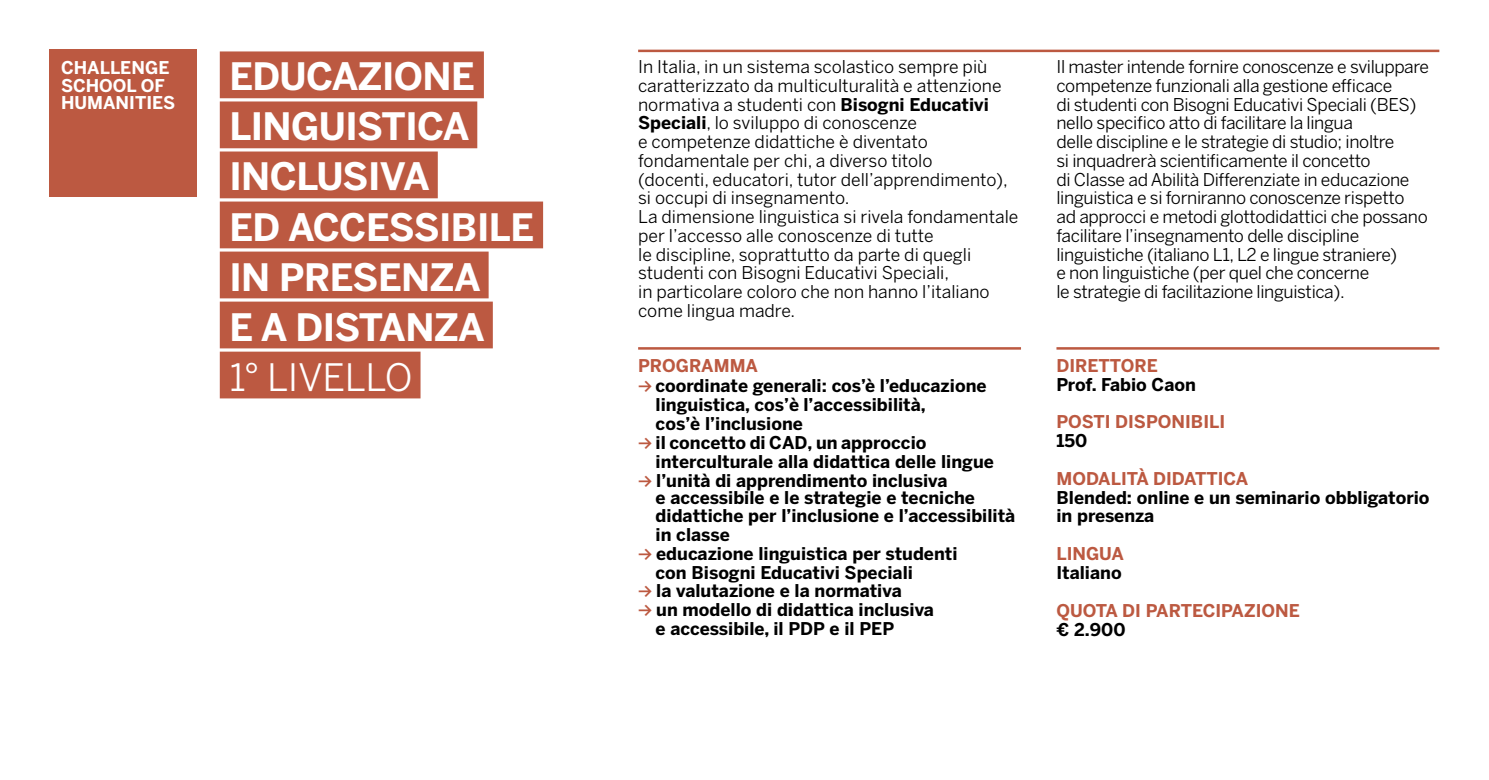
<style>
.page{position:relative;width:1489px;height:780px;background:#fff}
.page>*{position:absolute;margin:0;border:0;box-sizing:border-box;transform-origin:0 0}
.t1{font:700 37.5px/50px "Benton Sans";letter-spacing:-.015em;color:#fff}
.t2{font:37.5px "Benton Sans";letter-spacing:-.01em;color:#fff}
.t3{font:17.5px/18.8px "Benton Sans";letter-spacing:-.02em;color:#000}
.t4{font:17.5px/18.8px "Benton Sans";color:#000}
.t5{font:700 17.5px/18.8px "Benton Sans";color:#000}
.t6{font:700 17.5px "Benton Sans";color:#bc5941}
.t7{font:700 17.5px/17.5px "Benton Sans";color:#fff}
.s1{font-weight:700}
.s2{font-family:"Akkurat";color:#bc5941}
</style>
<div class="page">
<div style="left:50px;top:50px;width:147px;height:147px;background:#bc5941"></div>
<div style="left:220px;top:51px;width:264px;height:47px;background:#bc5941"></div>
<div style="left:220px;top:101px;width:257px;height:47px;background:#bc5941"></div>
<div style="left:220px;top:151px;width:218px;height:47px;background:#bc5941"></div>
<div style="left:220px;top:201px;width:323px;height:47px;background:#bc5941"></div>
<div style="left:220px;top:251px;width:268px;height:47px;background:#bc5941"></div>
<div style="left:220px;top:301px;width:273px;height:47px;background:#bc5941"></div>
<div style="left:220px;top:351px;width:200px;height:47px;background:#bc5941"></div>
<hr style="left:638px;top:50px;width:801px;height:2px;background:#bc5941">
<hr style="left:638px;top:347px;width:382px;height:2px;background:#bc5941">
<hr style="left:1056px;top:347px;width:383px;height:2px;background:#bc5941">
<p class="t7" style="left:61px;top:59px;width:115px">CHALLENGE<br>SCHOOL OF<br>HUMANITIES</p>
<p class="t4" style="left:638px;top:57px;width:382px">In Italia, in un sistema scolastico sempre più caratterizzato da multiculturalità e attenzione normativa a studenti con <span class="s1">Bisogni Educativi Speciali</span>, lo sviluppo di conoscenze<br>e competenze didattiche è diventato fondamentale per chi, a diverso titolo<br>(docenti, educatori, tutor dell’apprendimento), si occupi di insegnamento.<br>La dimensione linguistica si rivela fondamentale per l’accesso alle conoscenze di tutte<br>le discipline, soprattutto da parte di quegli studenti con Bisogni Educativi Speciali,<br>in particolare coloro che non hanno l’italiano come lingua madre.</p>
<p class="t3" style="left:1056px;top:57px;width:374px">Il master intende fornire conoscenze e sviluppare competenze funzionali alla gestione efficace<br>di studenti con Bisogni Educativi Speciali (BES) nello specifico atto di facilitare la lingua<br>delle discipline e le strategie di studio; inoltre<br>si inquadrerà scientificamente il concetto<br>di Classe ad Abilità Differenziate in educazione linguistica e si forniranno conoscenze rispetto<br>ad approcci e metodi glottodidattici che possano facilitare l’insegnamento delle discipline linguistiche (italiano L1, L2 e lingue straniere)<br>e non linguistiche (per quel che concerne<br>le strategie di facilitazione linguistica).</p>
<h1 class="t1" style="left:229px;top:50px;width:306px">EDUCAZIONE<br>LINGUISTICA<br>INCLUSIVA<br>ED ACCESSIBILE<br>IN PRESENZA<br>E A DISTANZA</h1>
<h1 class="t2" style="left:229px;top:355px;width:185px">1° LIVELLO</h1>
<p class="t6" style="left:1056px;top:353px;width:103px">DIRETTORE</p>
<p class="t5" style="left:1056px;top:374px;width:141px">Prof. Fabio Caon</p>
<p class="t6" style="left:1056px;top:409px;width:170px">POSTI DISPONIBILI</p>
<p class="t5" style="left:1056px;top:431px;width:32px">150</p>
<p class="t6" style="left:1056px;top:465px;width:193px">MODALITÀ DIDATTICA</p>
<p class="t5" style="left:1056px;top:487px;width:374px">Blended: online e un seminario obbligatorio in presenza</p>
<p class="t6" style="left:1056px;top:540px;width:69px">LINGUA</p>
<p class="t5" style="left:1056px;top:562px;width:67px">Italiano</p>
<p class="t6" style="left:1056px;top:598px;width:245px">QUOTA DI PARTECIPAZIONE</p>
<p class="t5" style="left:1056px;top:619px;width:71px">€ 2.900</p>
<p class="t6" style="left:638px;top:353px;width:121px">PROGRAMMA</p>
<p class="t5" style="left:638px;top:375px;width:350px"><span class="s2">≥</span> coordinate generali: cos’è l’educazione</p>
<p class="t5" style="left:655px;top:394px;width:272px">linguistica, cos’è l’accessibilità,</p>
<p class="t5" style="left:655px;top:413px;width:149px">cos’è l’inclusione</p>
<p class="t5" style="left:638px;top:432px;width:290px"><span class="s2">≥</span> il concetto di CAD, un approccio</p>
<p class="t5" style="left:655px;top:451px;width:340px">interculturale alla didattica delle lingue</p>
<p class="t5" style="left:638px;top:470px;width:311px"><span class="s2">≥</span> l’unità di apprendimento inclusiva</p>
<p class="t5" style="left:655px;top:487px;width:321px">e accessibile e le strategie e tecniche</p>
<p class="t5" style="left:655px;top:506px;width:361px">didattiche per l’inclusione e l’accessibilità</p>
<p class="t5" style="left:655px;top:524px;width:76px">in classe</p>
<p class="t5" style="left:638px;top:543px;width:321px"><span class="s2">≥</span> educazione linguistica per studenti</p>
<p class="t5" style="left:655px;top:562px;width:259px">con Bisogni Educativi Speciali</p>
<p class="t5" style="left:638px;top:581px;width:265px"><span class="s2">≥</span> la valutazione e la normativa</p>
<p class="t5" style="left:638px;top:599px;width:297px"><span class="s2">≥</span> un modello di didattica inclusiva</p>
<p class="t5" style="left:655px;top:618px;width:240px">e accessibile, il PDP e il PEP</p>
</div>
